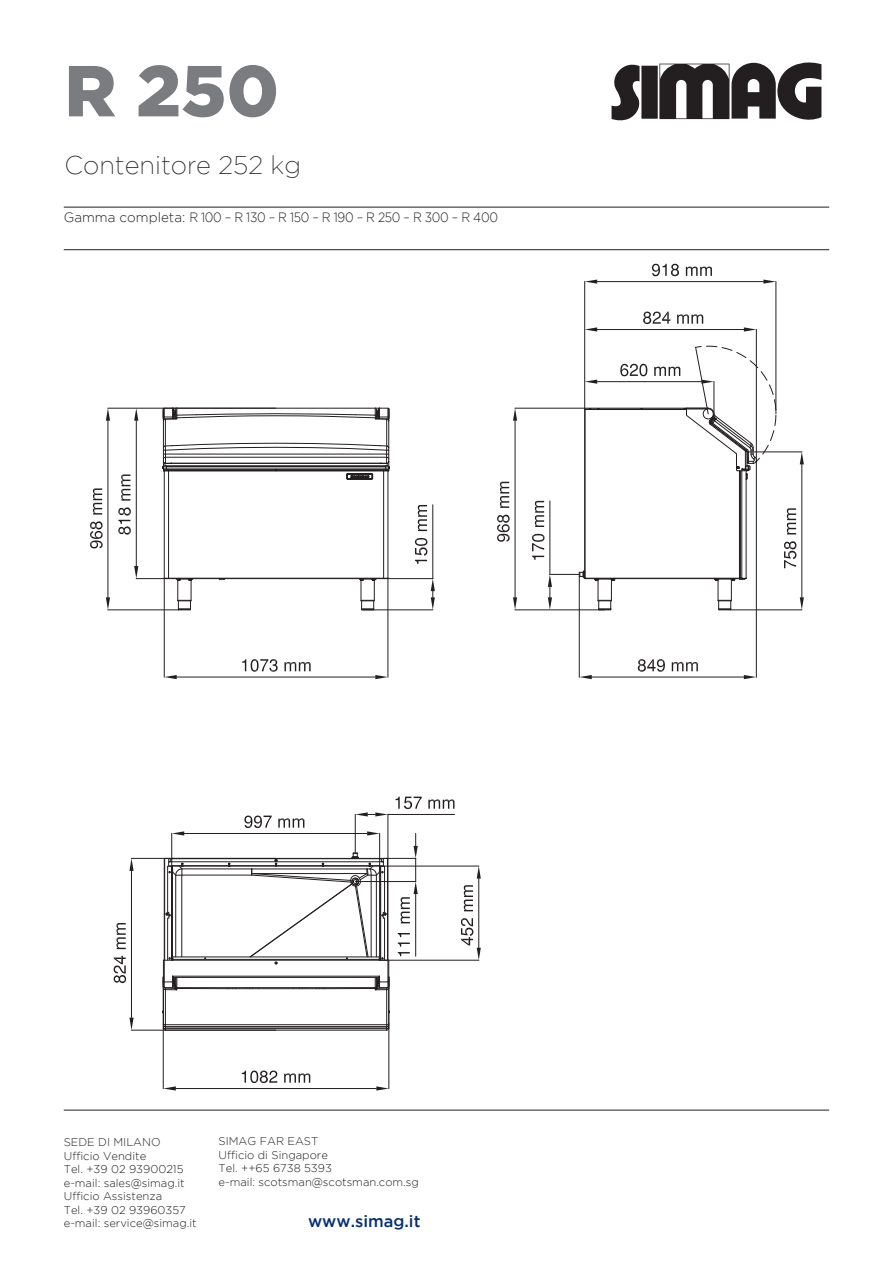
<style>
.page{position:relative;width:893px;height:1263px;background:#fff}
.page>*{position:absolute;margin:0;border:0;box-sizing:border-box;transform-origin:0 0}
.t1{font:900 72px "Gotham";color:#7a7c7f}
.t2{font:200 25.5px "Gotham";color:#231f20}
.t3{font:500 16.5px "Gotham";color:#07316e}
.t4{font:300 13.5px "Gotham";letter-spacing:-.025em;color:#231f20}
.t5{font:300 11.25px/13.5px "Gotham";color:#231f20}
</style>
<div class="page">
<hr style="left:64px;top:249px;width:765px;height:1px;background:#231f20">
<svg style="left:612px;top:63px;width:209px;height:57px"></svg>
<hr style="left:64px;top:207px;width:765px;height:1px;background:#231f20">
<hr style="left:64px;top:1110px;width:765px;height:1px;background:#231f20">
<hr style="left:584px;top:281px;width:1px;height:128px;background:#231f20">
<hr style="left:515px;top:610px;width:89px;height:1px;background:#231f20">
<hr style="left:515px;top:408px;width:193px;height:1px;background:#231f20">
<hr style="left:515px;top:421px;width:1px;height:176px;background:#231f20">
<svg style="left:513px;top:597px;width:4px;height:13px"></svg>
<svg style="left:513px;top:408px;width:4px;height:13px"></svg>
<svg style="left:497px;top:514px;width:13px;height:28px"></svg>
<svg style="left:500px;top:482px;width:9px;height:26px"></svg>
<hr style="left:579px;top:576px;width:1px;height:101px;background:#231f20">
<hr style="left:756px;top:461px;width:1px;height:216px;background:#231f20">
<hr style="left:592px;top:677px;width:152px;height:1px;background:#231f20">
<svg style="left:579px;top:675px;width:13px;height:4px"></svg>
<svg style="left:744px;top:675px;width:12px;height:4px"></svg>
<svg style="left:637px;top:659px;width:28px;height:13px"></svg>
<svg style="left:672px;top:662px;width:26px;height:9px"></svg>
<hr style="left:730px;top:610px;width:72px;height:1px;background:#231f20">
<hr style="left:747px;top:452px;width:55px;height:1px;background:#231f20">
<hr style="left:802px;top:464px;width:1px;height:133px;background:#231f20">
<svg style="left:800px;top:597px;width:4px;height:13px"></svg>
<svg style="left:800px;top:452px;width:4px;height:12px"></svg>
<svg style="left:784px;top:541px;width:13px;height:27px"></svg>
<svg style="left:787px;top:508px;width:9px;height:26px"></svg>
<svg style="left:532px;top:346px;width:244px;height:265px"></svg>
<hr style="left:756px;top:329px;width:1px;height:132px;background:#231f20">
<hr style="left:597px;top:329px;width:147px;height:1px;background:#231f20">
<svg style="left:585px;top:327px;width:12px;height:5px"></svg>
<svg style="left:744px;top:327px;width:12px;height:5px"></svg>
<svg style="left:643px;top:311px;width:27px;height:13px"></svg>
<svg style="left:677px;top:314px;width:26px;height:10px"></svg>
<hr style="left:776px;top:281px;width:1px;height:133px;background:#231f20">
<hr style="left:597px;top:281px;width:166px;height:1px;background:#231f20">
<svg style="left:585px;top:280px;width:12px;height:4px"></svg>
<svg style="left:763px;top:280px;width:13px;height:4px"></svg>
<svg style="left:651px;top:264px;width:28px;height:13px"></svg>
<svg style="left:686px;top:267px;width:26px;height:9px"></svg>
<hr style="left:164px;top:471px;width:1px;height:107px;background:#231f20">
<hr style="left:168px;top:471px;width:1px;height:107px;background:#231f20">
<hr style="left:169px;top:578px;width:215px;height:1px;background:#231f20">
<hr style="left:383px;top:471px;width:1px;height:107px;background:#231f20">
<hr style="left:388px;top:471px;width:1px;height:107px;background:#231f20">
<svg style="left:176px;top:579px;width:18px;height:32px"></svg>
<svg style="left:359px;top:579px;width:18px;height:32px"></svg>
<svg style="left:162px;top:408px;width:228px;height:72px"></svg>
<hr style="left:108px;top:408px;width:168px;height:1px;background:#231f20">
<hr style="left:108px;top:610px;width:71px;height:1px;background:#231f20">
<hr style="left:108px;top:421px;width:1px;height:176px;background:#231f20">
<svg style="left:106px;top:408px;width:4px;height:13px"></svg>
<svg style="left:106px;top:597px;width:4px;height:13px"></svg>
<svg style="left:90px;top:521px;width:13px;height:28px"></svg>
<svg style="left:93px;top:488px;width:9px;height:27px"></svg>
<hr style="left:363px;top:610px;width:70px;height:1px;background:#231f20">
<hr style="left:388px;top:578px;width:45px;height:1px;background:#231f20">
<hr style="left:433px;top:505px;width:1px;height:74px;background:#231f20">
<svg style="left:431px;top:579px;width:4px;height:31px"></svg>
<svg style="left:415px;top:538px;width:13px;height:26px"></svg>
<svg style="left:418px;top:505px;width:9px;height:26px"></svg>
<hr style="left:136px;top:421px;width:1px;height:145px;background:#231f20">
<svg style="left:134px;top:408px;width:4px;height:13px"></svg>
<svg style="left:134px;top:566px;width:35px;height:13px"></svg>
<svg style="left:118px;top:507px;width:13px;height:28px"></svg>
<svg style="left:121px;top:474px;width:9px;height:27px"></svg>
<hr style="left:164px;top:578px;width:1px;height:99px;background:#231f20">
<hr style="left:388px;top:578px;width:1px;height:99px;background:#231f20">
<hr style="left:177px;top:677px;width:198px;height:1px;background:#231f20">
<svg style="left:164px;top:675px;width:13px;height:4px"></svg>
<svg style="left:375px;top:675px;width:13px;height:4px"></svg>
<svg style="left:242px;top:659px;width:36px;height:13px"></svg>
<svg style="left:284px;top:662px;width:27px;height:9px"></svg>
<svg style="left:162px;top:853px;width:228px;height:177px"></svg>
<hr style="left:163px;top:977px;width:1px;height:112px;background:#231f20">
<hr style="left:389px;top:977px;width:1px;height:112px;background:#231f20">
<hr style="left:176px;top:1088px;width:200px;height:1px;background:#231f20">
<svg style="left:163px;top:1086px;width:13px;height:4px"></svg>
<svg style="left:376px;top:1086px;width:13px;height:4px"></svg>
<svg style="left:242px;top:1070px;width:36px;height:13px"></svg>
<svg style="left:284px;top:1073px;width:26px;height:10px"></svg>
<hr style="left:384px;top:858px;width:32px;height:1px;background:#231f20">
<hr style="left:355px;top:881px;width:61px;height:1px;background:#231f20">
<hr style="left:415px;top:894px;width:1px;height:62px;background:#231f20">
<svg style="left:398px;top:933px;width:12px;height:23px"></svg>
<svg style="left:401px;top:833px;width:17px;height:90px"></svg>
<hr style="left:388px;top:814px;width:1px;height:44px;background:#231f20">
<hr style="left:355px;top:814px;width:1px;height:39px;background:#231f20">
<hr style="left:388px;top:814px;width:66px;height:1px;background:#231f20">
<svg style="left:355px;top:812px;width:33px;height:4px"></svg>
<svg style="left:395px;top:797px;width:27px;height:12px"></svg>
<svg style="left:428px;top:799px;width:26px;height:10px"></svg>
<hr style="left:131px;top:858px;width:145px;height:1px;background:#231f20">
<hr style="left:131px;top:1030px;width:145px;height:1px;background:#231f20">
<hr style="left:131px;top:871px;width:1px;height:147px;background:#231f20">
<svg style="left:129px;top:858px;width:5px;height:13px"></svg>
<svg style="left:129px;top:1018px;width:5px;height:12px"></svg>
<svg style="left:113px;top:956px;width:13px;height:27px"></svg>
<svg style="left:116px;top:923px;width:10px;height:26px"></svg>
<hr style="left:380px;top:866px;width:99px;height:1px;background:#231f20">
<hr style="left:380px;top:960px;width:99px;height:1px;background:#231f20">
<hr style="left:478px;top:878px;width:1px;height:70px;background:#231f20">
<svg style="left:477px;top:866px;width:4px;height:12px"></svg>
<svg style="left:461px;top:918px;width:20px;height:42px"></svg>
<svg style="left:464px;top:885px;width:9px;height:26px"></svg>
<hr style="left:171px;top:833px;width:1px;height:33px;background:#231f20">
<hr style="left:379px;top:833px;width:1px;height:33px;background:#231f20">
<hr style="left:184px;top:833px;width:183px;height:1px;background:#231f20">
<svg style="left:172px;top:831px;width:12px;height:4px"></svg>
<svg style="left:367px;top:831px;width:13px;height:4px"></svg>
<svg style="left:244px;top:815px;width:28px;height:13px"></svg>
<svg style="left:278px;top:818px;width:26px;height:10px"></svg>
<p class="t1" style="left:64px;top:49px;width:216px">R 250</p>
<p class="t2" style="left:64px;top:151px;width:238px">Contenitore 252 kg</p>
<p class="t4" style="left:64px;top:209px;width:436px">Gamma completa: R 100 – R 130 – R 150 – R 190 – R 250 – R 300 – R 400</p>
<p class="t5" style="left:64px;top:1135px;width:134px">SEDE DI MILANO<br>Ufficio Vendite<br>Tel. +39 02 93900215 e-mail: sales@simag.it<br>Ufficio Assistenza<br>Tel. +39 02 93960357 e-mail: service@simag.it</p>
<p class="t5" style="left:219px;top:1134px;width:202px">SIMAG FAR EAST<br>Ufficio di Singapore<br>Tel. ++65 6738 5393<br>e-mail: scotsman@scotsman.com.sg</p>
<h3 class="t3" style="left:308px;top:1212px;width:114px">www.simag.it</h3>
</div>
